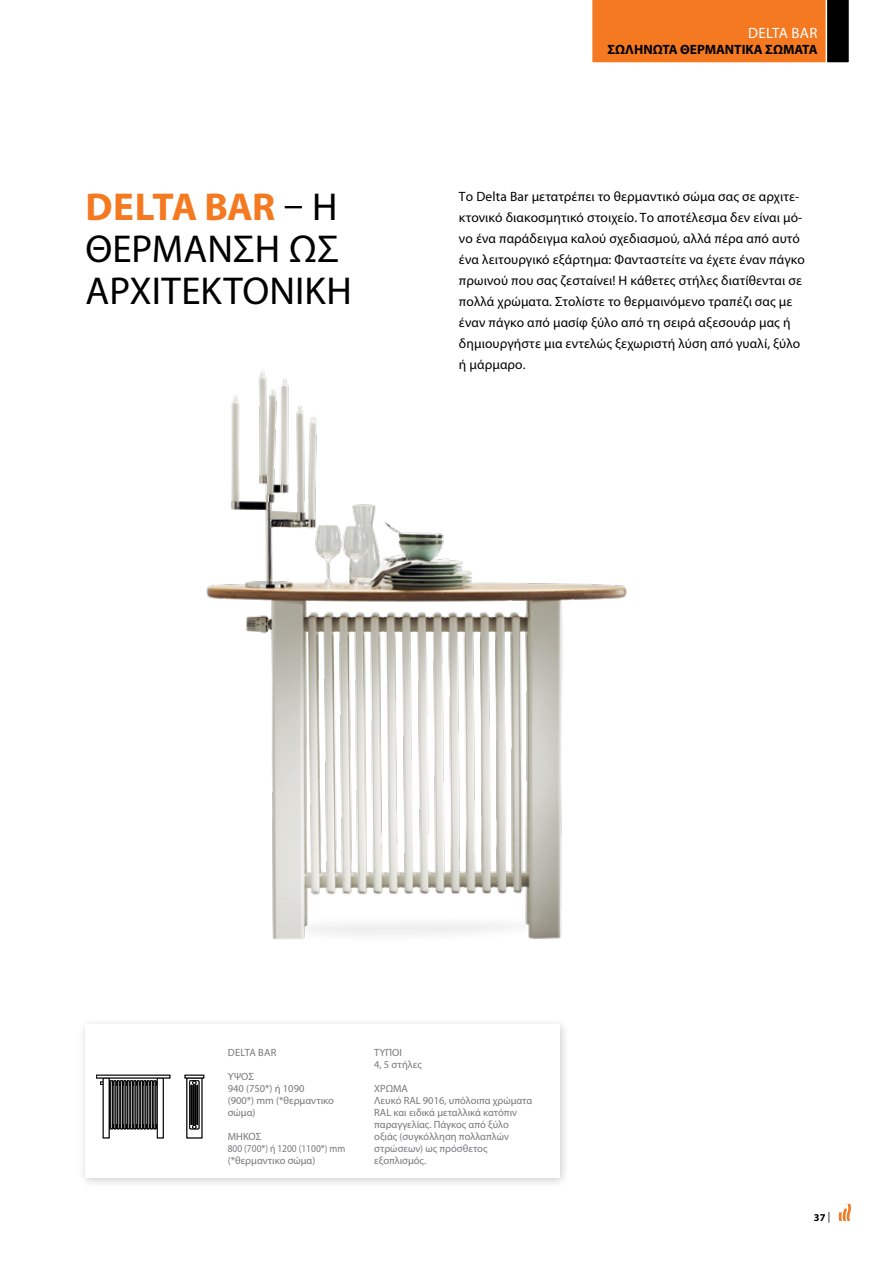
<style>
.page{position:relative;width:893px;height:1263px;background:#fff}
.page>*{position:absolute;margin:0;border:0;box-sizing:border-box;transform-origin:0 0}
.t1{font:39px/42px "Myriad Pro";color:#000}
.t2{font:15px "Myriad Pro";letter-spacing:.02em;color:#fff}
.t3{font:13.5px/21px "Myriad Pro";letter-spacing:.01em;color:#000}
.t4{font:700 13.5px "Myriad Pro";color:#000}
.t5{font:10.5px/12px "Myriad Pro";color:#77787b}
.t6{font:10.5px "Myriad Pro";letter-spacing:.02em;color:#77787b}
.t7{font:700 10.5px "Myriad Pro";color:#000}
.s1{font-weight:700;color:#f47920}
.s2{font-weight:400}
</style>
<div class="page">
<div style="left:78px;top:1017px;width:493px;height:171px;background:#000;opacity:.25"></div>
<div style="left:85px;top:1025px;width:475px;height:153px;background:#fff"></div>
<img style="left:206px;top:369px;width:421px;height:571px">
<svg style="left:109px;top:1124px;width:48px;height:4px"></svg>
<svg style="left:100px;top:1081px;width:57px;height:4px"></svg>
<div style="left:111px;top:1080px;width:2px;height:49px;border:1px solid #000"></div>
<div style="left:114px;top:1080px;width:2px;height:49px;border:1px solid #000"></div>
<div style="left:117px;top:1080px;width:2px;height:49px;border:1px solid #000"></div>
<div style="left:121px;top:1080px;width:2px;height:49px;border:1px solid #000"></div>
<div style="left:124px;top:1080px;width:2px;height:49px;border:1px solid #000"></div>
<div style="left:127px;top:1080px;width:2px;height:49px;border:1px solid #000"></div>
<div style="left:131px;top:1080px;width:2px;height:49px;border:1px solid #000"></div>
<div style="left:134px;top:1080px;width:2px;height:49px;border:1px solid #000"></div>
<div style="left:137px;top:1080px;width:2px;height:49px;border:1px solid #000"></div>
<div style="left:141px;top:1080px;width:2px;height:49px;border:1px solid #000"></div>
<div style="left:144px;top:1080px;width:2px;height:49px;border:1px solid #000"></div>
<div style="left:147px;top:1080px;width:2px;height:49px;border:1px solid #000"></div>
<div style="left:150px;top:1080px;width:3px;height:49px;border:1px solid #000"></div>
<div style="left:154px;top:1080px;width:2px;height:49px;border:1px solid #000"></div>
<div style="left:103px;top:1078px;width:6px;height:60px;background:#fff"></div>
<div style="left:157px;top:1078px;width:6px;height:60px;border:1px solid #000"></div>
<svg style="left:189px;top:1080px;width:11px;height:50px"></svg>
<div style="left:189px;top:1080px;width:10px;height:49px;border:1px solid #000"></div>
<svg style="left:191px;top:1081px;width:7px;height:48px"></svg>
<svg style="left:839px;top:1204px;width:12px;height:17px"></svg>
<svg style="left:592px;top:0;width:257px;height:63px;background:#df7121"></svg>
<p class="t2" style="left:748px;top:24px;width:71px">DELTA BAR</p>
<p class="t4" style="left:607px;top:41px;width:212px">ΣΩΛΗΝΩΤΑ ΘΕΡΜΑΝΤΙΚΑ ΣΩΜΑΤΑ</p>
<h1 class="t1" style="left:85px;top:185px;width:268px"><span class="s1">DELTA BAR</span> – Η<br>ΘΕΡΜΑΝΣΗ ΩΣ<br>ΑΡΧΙΤΕΚΤΟΝΙΚΗ</h1>
<p class="t3" style="left:459px;top:186px;width:347px">Το Delta Bar μετατρέπει το θερμαντικό σώμα σας σε αρχιτε&shy;κτονικό διακοσμητικό στοιχείο. Το αποτέλεσμα δεν είναι μό&shy;νο ένα παράδειγμα καλού σχεδιασμού, αλλά πέρα από αυτό ένα λειτουργικό εξάρτημα: Φανταστείτε να έχετε έναν πάγκο πρωινού που σας ζεσταίνει! Η κάθετες στήλες διατίθενται σε πολλά χρώματα. Στολίστε το θερμαινόμενο τραπέζι σας με έναν πάγκο από μασίφ ξύλο από τη σειρά αξεσουάρ μας ή δημιουργήστε μια εντελώς ξεχωριστή λύση από γυαλί, ξύλο ή μάρμαρο.</p>
<p class="t6" style="left:228px;top:1046px;width:50px">DELTA BAR</p>
<p class="t5" style="left:228px;top:1070px;width:108px">ΥΨΟΣ<br>940 (750*) ή 1090<br>(900*) mm (*θερμαντικο σώμα)</p>
<p class="t5" style="left:228px;top:1130px;width:119px">ΜΗΚΟΣ<br>800 (700*) ή 1200 (1100*) mm (*θερμαντικο σώμα)</p>
<p class="t5" style="left:374px;top:1046px;width:49px">ΤΥΠΟΙ<br>4, 5 στήλες</p>
<p class="t5" style="left:374px;top:1082px;width:160px">ΧΡΩΜΑ<br>Λευκό RAL 9016, υπόλοιπα χρώματα<br>RAL και ειδικά μεταλλικά κατόπιν παραγγελίας. Πάγκος από ξύλο οξιάς (συγκόλληση πολλαπλών στρώσεων) ως πρόσθετος εξοπλισμός.</p>
<p class="t7" style="left:814px;top:1210px;width:18px">37<span class="s2">|</span></p>
</div>
